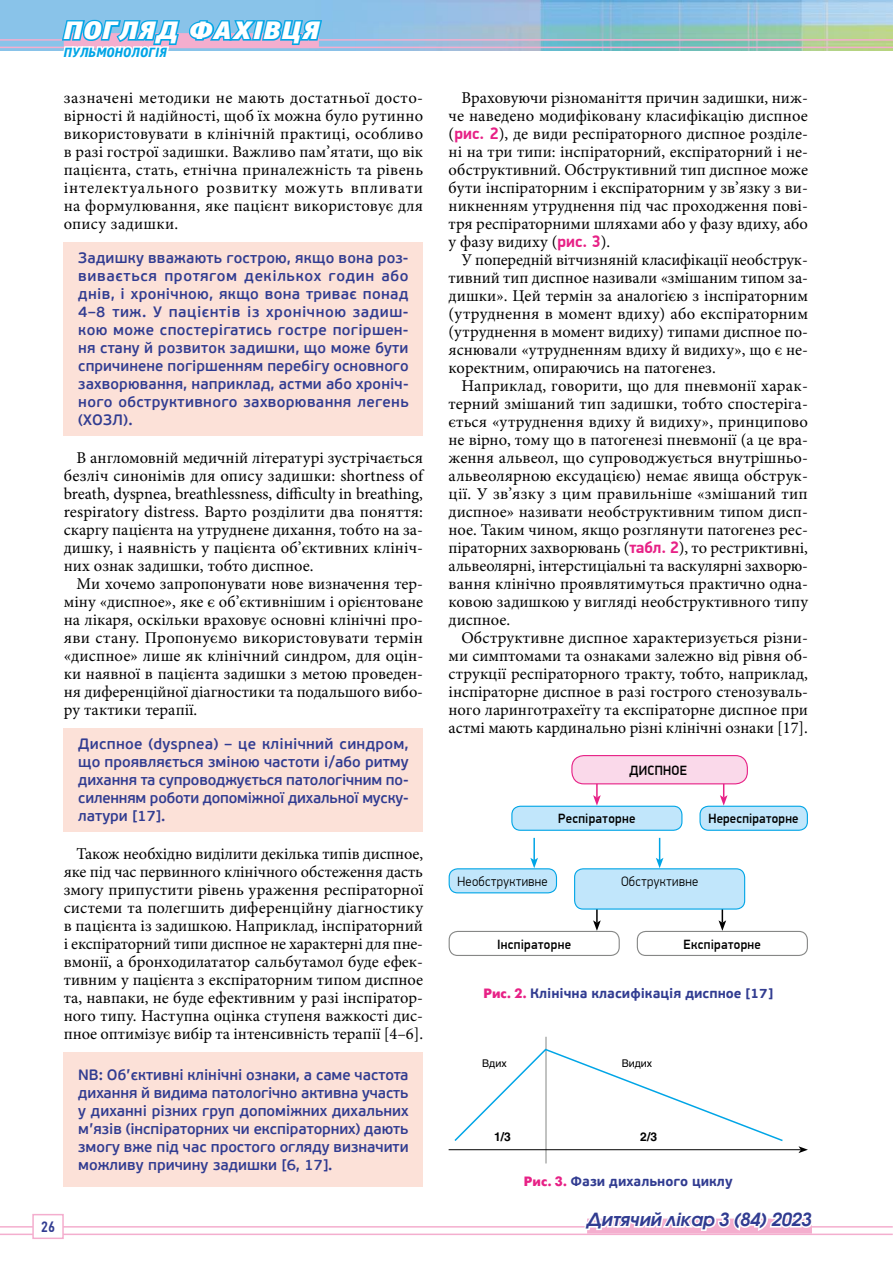
<style>
.page{position:relative;width:893px;height:1263px;background:#fff}
.page>*{position:absolute;margin:0;border:0;box-sizing:border-box;transform-origin:0 0}
.t1{font:italic 600 18px "Avant Garde Gothic C";color:#313c91}
.t2{font:16.5px/18px "Minion Pro";color:#000;text-align:justify}
.t3{font:600 15px/18px "PF Beau Sans Pro";color:#313c91;text-align:justify}
.t4{font:500 15px "PF Din Text Cond Pro";color:#313c91}
.t5{font:700 13.5px "PF Beau Sans Pro";color:#313c91}
.t6{font:500 13.5px "PF Din Display Pro";letter-spacing:.025em;color:#000;scale:.95 1}
.t7{font:300 13.5px "PF Din Display Pro";letter-spacing:.025em;color:#000;scale:.95 1}
.t8{font:500 13.5px "PF Din Display Pro";letter-spacing:.025em;color:#000;scale:.94 1}
.t9{font:700 12px "Helios C";color:#000}
.t10{font:10.5px "Helios C";color:#000}
.s1{font-family:"PF Din Display Pro";font-weight:700;color:#e72186}
.s2{font-family:"Futuris C";color:#e72186}
</style>
<div class="page">
<hr style="left:0;top:1226px;width:893px;height:1px;background:#f4aece">
<hr style="left:0;top:1233px;width:893px;height:2px;background:#f4aece">
<svg style="left:582px;top:1218px;width:233px;height:16px"></svg>
<div style="left:33px;top:1214px;width:30px;height:24px;background:#fff"></div>
<div style="left:32px;top:1214px;width:32px;height:25px;border:2px solid #f4aece"></div>
<img style="left:0;top:0;width:893px;height:51px">
<hr style="left:0;top:39px;width:893px;height:2px;background:#f4aece">
<hr style="left:0;top:47px;width:893px;height:1px;background:#f4aece">
<div style="left:64px;top:242px;width:359px;height:194px;background:#fce1d8"></div>
<div style="left:64px;top:728px;width:359px;height:104px;background:#fce1d8"></div>
<div style="left:64px;top:1052px;width:359px;height:134px;background:#fce1d8"></div>
<hr style="left:533px;top:838px;width:2px;height:22px;background:#00a5e6">
<svg style="left:530px;top:858px;width:8px;height:10px"></svg>
<svg style="left:656px;top:838px;width:7px;height:30px"></svg>
<hr style="left:596px;top:902px;width:2px;height:21px;background:#000">
<svg style="left:593px;top:920px;width:8px;height:11px"></svg>
<svg style="left:718px;top:910px;width:8px;height:21px"></svg>
<hr style="left:596px;top:765px;width:2px;height:32px;background:#e72186">
<svg style="left:593px;top:795px;width:8px;height:11px"></svg>
<hr style="left:723px;top:765px;width:1px;height:32px;background:#e72186">
<svg style="left:720px;top:795px;width:7px;height:11px"></svg>
<div style="left:572px;top:755px;width:175px;height:29px;background:#fad9ea;border-radius:12px"></div>
<div style="left:571px;top:755px;width:177px;height:29px;border:1px solid #e72186;border-radius:12px"></div>
<div style="left:449px;top:931px;width:171px;height:25px;border:1px solid #868786;border-radius:9px"></div>
<div style="left:637px;top:931px;width:171px;height:25px;border:1px solid #868786;border-radius:9px"></div>
<div style="left:449px;top:869px;width:107px;height:24px;background:#c1e6fb;border-radius:9px"></div>
<div style="left:449px;top:868px;width:108px;height:25px;border:1px solid #00a5e6;border-radius:9px"></div>
<div style="left:575px;top:869px;width:170px;height:40px;background:#c1e6fb;border-radius:9px"></div>
<div style="left:574px;top:868px;width:171px;height:42px;border:1px solid #00a5e6;border-radius:9px"></div>
<div style="left:512px;top:806px;width:170px;height:24px;background:#c1e6fb;border-radius:9px"></div>
<div style="left:511px;top:806px;width:171px;height:25px;border:1px solid #00a5e6;border-radius:9px"></div>
<div style="left:700px;top:806px;width:107px;height:24px;background:#c1e6fb;border-radius:9px"></div>
<div style="left:699px;top:806px;width:109px;height:25px;border:1px solid #00a5e6;border-radius:9px"></div>
<hr style="left:546px;top:1037px;width:1px;height:126px;background:#868786">
<hr style="left:449px;top:1149px;width:352px;height:1px;background:#000">
<svg style="left:798px;top:1146px;width:10px;height:7px"></svg>
<svg style="left:454px;top:1048px;width:329px;height:94px"></svg>
<svg style="left:60px;top:18px;width:264px;height:33px;background:#75b4e1"></svg>
<p class="t2" style="left:64px;top:89px;width:361px">зазначені методики не мають достатньої досто&shy;вірності й надійності, щоб їх можна було рутинно використовувати в клінічній практиці, особливо в разі гострої задишки. Важливо пам’ятати, що вік пацієнта, стать, етнічна приналежність та рівень інтелектуального розвитку можуть впливати на формулювання, яке пацієнт використовує для опису задишки.</p>
<p class="t3" style="left:78px;top:249px;width:332px">Задишку вважають гострою, якщо вона роз&shy;вивається протягом декількох годин або днів, і хронічною, якщо вона триває понад 4–8 тиж. У пацієнтів із хронічною задиш&shy;кою може спостерігатись гостре погіршен&shy;ня стану й розвиток задишки, що може бути спричинене погіршенням перебігу основного захворювання, наприклад, астми або хроніч&shy;ного обструктивного захворювання легень (ХОЗЛ).</p>
<p class="t2" style="left:64px;top:449px;width:361px;text-indent:13px">В англомовній медичній літературі зустрічається безліч синонімів для опису задишки: shortness of breath, dyspnea, breathlessness, difficulty in breathing, respiratory distress. Варто розділити два поняття: скаргу пацієнта на утруднене дихання, тобто на за&shy;дишку, і наявність у пацієнта об’єктивних клініч&shy;них ознак задишки, тобто диспное.</p>
<p class="t2" style="left:64px;top:575px;width:361px;text-indent:13px">Ми хочемо запропонувати нове визначення тер&shy;міну «диспное», яке є об’єктивнішим і орієнтоване на лікаря, оскільки враховує основні клінічні про&shy;яви стану. Пропонуємо використовувати термін «диспное» лише як клінічний синдром, для оцін&shy;ки наявної в пацієнта задишки з метою проведен&shy;ня диференційної діагностики та подальшого вибо&shy;ру тактики терапії.</p>
<p class="t3" style="left:78px;top:735px;width:332px">Диспное (dyspnea) – це клінічний синдром, що проявляється зміною частоти і/або ритму дихання та супроводжується патологічним по&shy;силенням роботи допоміжної дихальної муску&shy;латури [17].</p>
<p class="t2" style="left:64px;top:845px;width:361px;text-indent:13px">Також необхідно виділити декілька типів диспное, яке під час первинного клінічного обстеження дасть змогу припустити рівень ураження респіраторної системи та полегшить диференційну діагностику в пацієнта із задишкою. Наприклад, інспіраторний і експіраторний типи диспное не характерні для пне&shy;вмонії, а бронходилататор сальбутамол буде ефек&shy;тивним у пацієнта з експіраторним типом диспное та, навпаки, не буде ефективним у разі інспіратор&shy;ного типу. Наступна оцінка ступеня важкості дис&shy;пное оптимізує вибір та інтенсивність терапії [4–6].</p>
<p class="t3" style="left:78px;top:1066px;width:332px">NB: Об’єктивні клінічні ознаки, а саме частота дихання й видима патологічно активна участь у диханні різних груп допоміжних дихальних м’язів (інспіраторних чи експіраторних) дають змогу вже під час простого огляду визначити можливу причину задишки [6, 17].</p>
<p class="t4" style="left:41px;top:1218px;width:15px">26</p>
<p class="t2" style="left:449px;top:89px;width:361px;text-indent:13px">Враховуючи різноманіття причин задишки, ниж&shy;че наведено модифіковану класифікацію диспное (<span class="s1">рис. 2</span>), де види респіраторного диспное розділе&shy;ні на три типи: інспіраторний, експіраторний і не&shy;обструктивний. Обструктивний тип диспное може бути інспіраторним і експіраторним у зв’язку з ви&shy;никненням утруднення під час проходження пові&shy;тря респіраторними шляхами або у фазу вдиху, або у фазу видиху (<span class="s1">рис. 3</span>).</p>
<p class="t2" style="left:449px;top:251px;width:361px;text-indent:13px">У попередній вітчизняній класифікації необструк&shy;тивний тип диспное називали «змішаним типом за&shy;дишки». Цей термін за аналогією з інспіраторним (утруднення в момент вдиху) або експіраторним (утруднення в момент видиху) типами диспное по&shy;яснювали «утрудненням вдиху й видиху», що є не&shy;коректним, опираючись на патогенез.</p>
<p class="t2" style="left:449px;top:377px;width:361px;text-indent:13px">Наприклад, говорити, що для пневмонії харак&shy;терний змішаний тип задишки, тобто спостеріга&shy;ється «утруднення вдиху й видиху», принципово не вірно, тому що в патогенезі пневмонії (а це вра&shy;ження альвеол, що супроводжується внутрішньо&shy;альвеолярною ексудацією) немає явища обструк&shy;ції. У зв’язку з цим правильніше «змішаний тип диспное» називати необструктивним типом дисп&shy;ное. Таким чином, якщо розглянути патогенез рес&shy;піраторних захворювань (<span class="s1">табл. 2</span>), то рестриктивні, альвеолярні, інтерстиціальні та васкулярні захворю&shy;вання клінічно проявлятимуться практично одна&shy;ковою задишкою у вигляді необструктивного типу диспное.</p>
<p class="t2" style="left:449px;top:629px;width:361px;text-indent:13px">Обструктивне диспное характеризується різни&shy;ми симптомами та ознаками залежно від рівня об&shy;струкції респіраторного тракту, тобто, наприклад, інспіраторне диспное в разі гострого стенозуваль&shy;ного ларинготрахеїту та експіраторне диспное при астмі мають кардинально різні клінічні ознаки [17].</p>
<p class="t6" style="left:629px;top:762px;width:62px">Диспное</p>
<p class="t6" style="left:558px;top:811px;width:83px">Респіраторне</p>
<p class="t8" style="left:708px;top:811px;width:97px">Нереспіраторне</p>
<p class="t7" style="left:458px;top:873px;width:96px">Необструктивне</p>
<p class="t7" style="left:621px;top:873px;width:83px">Обструктивне</p>
<p class="t6" style="left:497px;top:936px;width:79px">Інспіраторне</p>
<p class="t6" style="left:684px;top:936px;width:83px">Експіраторне</p>
<p class="t5" style="left:483px;top:985px;width:291px"><span class="s2">Рис. 2.</span> Клінічна класифікація диспное [17]</p>
<p class="t10" style="left:482px;top:1057px;width:26px">Вдих</p>
<p class="t10" style="left:622px;top:1057px;width:32px">Видих</p>
<p class="t9" style="left:494px;top:1130px;width:18px">1/3</p>
<p class="t9" style="left:640px;top:1130px;width:18px">2/3</p>
<p class="t5" style="left:524px;top:1173px;width:210px"><span class="s2">Рис. 3.</span> Фази дихального циклу</p>
<p class="t1" style="left:587px;top:1208px;width:226px">Дитячий лікар 3 (84) 2023</p>
</div>
